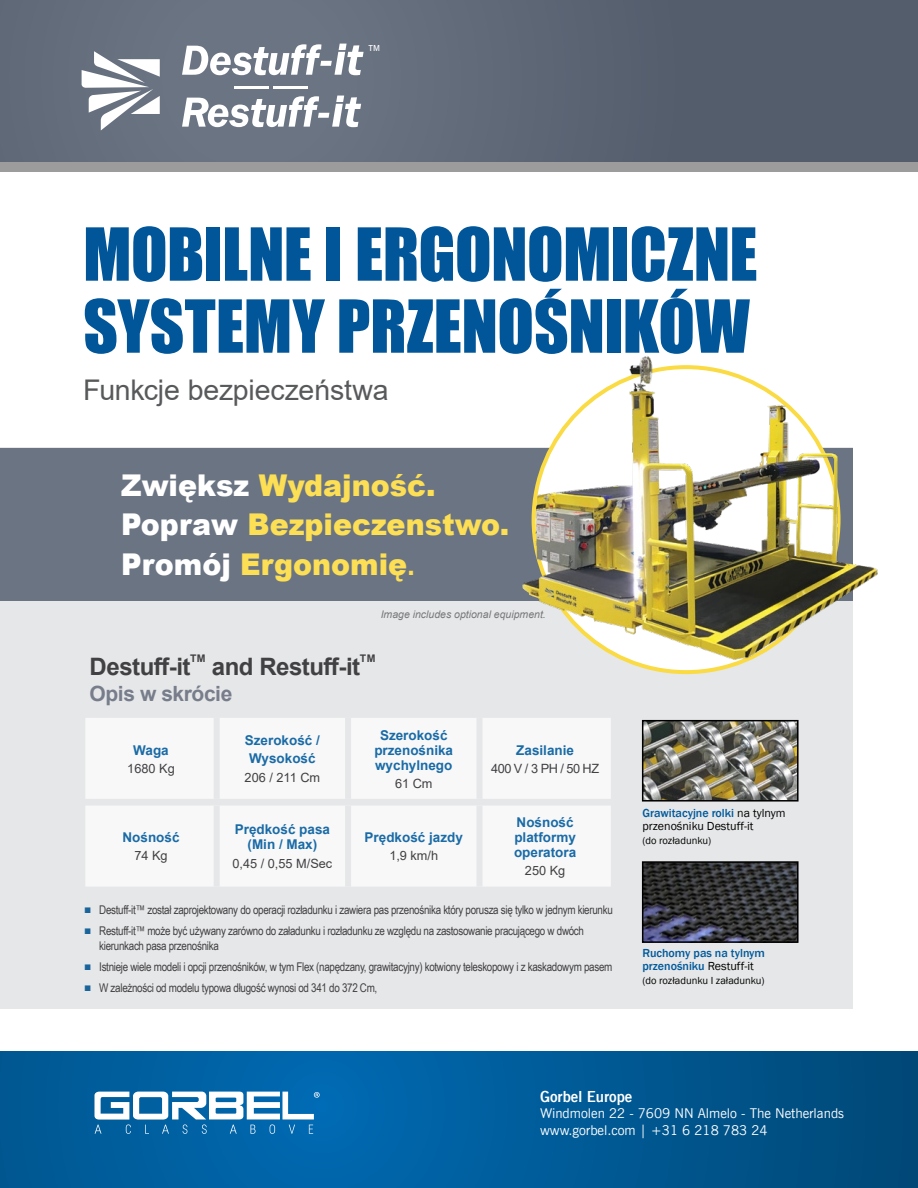
<style>
.page{position:relative;width:918px;height:1188px;background:#fff}
.page>*{position:absolute;margin:0;border:0;box-sizing:border-box;transform-origin:0 0}
.t1{font:67.5px/72px "Impact";letter-spacing:-.01em;color:#005699}
.t2{font:900 30px/39.8px "Arial";color:#fcdf54;scale:.95 1}
.t3{font:28.5px "Arial";letter-spacing:-.01em;color:#58595b}
.t4{font:700 24px "Arial";letter-spacing:-.02em;color:#414042}
.t5{font:700 21px "Arial";letter-spacing:-.02em;color:#777d8b}
.t6{font:700 15px "News Gothic BTW01";color:#fff}
.t7{font:700 13.5px/15px "Arial";color:#1a6ba6;text-align:center}
.t8{font:13.5px/16.5px "News Gothic BTW01";color:#fff}
.t9{font:12.75px "Arial";color:#414042}
.t10{font:12px/15px "Arial Narrow";letter-spacing:-.025em;color:#414042}
.t11{font:12px/13.5px "Franklin Gothic";color:#000}
.t12{font:500 12px/13.5px "Franklin Gothic";color:#005a9c}
.t13{font:10.5px "Franklin Gothic";color:#000}
.t14{font:italic 10.5px "Arial";color:#77787b}
.t15{font:700 10.5px "Arial";color:#414042}
.t16{font:600 8.25px "News Gothic BTW01";color:#fff}
.s1{color:#fff}
.s2{font-weight:700}
.s3{font-family:"Arial";color:#1a649c}
.s4{font-weight:500;color:#005a9c}
.s5{font-weight:400;color:#000}
</style>
<div class="page">
<div style="left:0;top:47px;width:918px;height:125px;background:#9c9c9d"></div>
<div style="left:0;top:0;width:918px;height:162px;background:linear-gradient(to right,#6d7685,#515b6a)"></div>
<svg style="left:0;top:1052px;width:918px;height:136px;background:#005a96"></svg>
<svg style="left:94px;top:1092px;width:226px;height:42px"></svg>
<svg style="left:182px;top:44px;width:182px;height:31px;background:#acb1b9"></svg>
<svg style="left:182px;top:96px;width:179px;height:31px;background:#adb2ba"></svg>
<svg style="left:82px;top:51px;width:78px;height:79px;background:#a2a8b1"></svg>
<hr style="left:234px;top:86px;width:34px;height:2px;background:#fff">
<hr style="left:273px;top:86px;width:35px;height:2px;background:#fff">
<div style="left:0;top:447px;width:852px;height:562px;background:#e6e7e8"></div>
<div style="left:0;top:448px;width:852px;height:152px;background:#6b7483"></div>
<img style="left:500px;top:356px;width:378px;height:307px">
<img style="left:645px;top:723px;width:151px;height:76px">
<div style="left:642px;top:720px;width:157px;height:82px;border:2px solid #000"></div>
<img style="left:645px;top:864px;width:151px;height:76px">
<div style="left:642px;top:861px;width:157px;height:82px;border:2px solid #000"></div>
<div style="left:85px;top:718px;width:526px;height:81px;background:#f8f8f9"></div>
<div style="left:85px;top:806px;width:526px;height:80px;background:#f8f8f9"></div>
<div style="left:214px;top:806px;width:6px;height:81px;background:#e6e7e8"></div>
<div style="left:345px;top:806px;width:6px;height:81px;background:#e6e7e8"></div>
<div style="left:476px;top:806px;width:6px;height:81px;background:#e6e7e8"></div>
<div style="left:214px;top:718px;width:6px;height:81px;background:#e6e7e8"></div>
<div style="left:345px;top:718px;width:6px;height:81px;background:#e6e7e8"></div>
<div style="left:476px;top:718px;width:6px;height:81px;background:#e6e7e8"></div>
<p class="t16" style="left:369px;top:44px;width:13px">TM</p>
<h1 class="t1" style="left:83px;top:216px;width:676px">MOBILNE I ERGONOMICZNE<br>SYSTEMY PRZENOŚNIKÓW</h1>
<h3 class="t3" style="left:83px;top:371px;width:307px">Funkcje bezpieczeństwa</h3>
<h2 class="t2" style="left:121px;top:464px;width:410px"><span class="s1">Zwiększ</span> Wydajność.<br><span class="s1">Popraw</span> Bezpieczenstwo.<br><span class="s1">Promój</span> Ergonomię<span class="s2">.</span></h2>
<p class="t14" style="left:381px;top:607px;width:167px">Image includes optional equipment.</p>
<h3 class="t4" style="left:90px;top:650px;width:102px">Destuff-it</h3>
<p class="t15" style="left:190px;top:650px;width:17px">TM</p>
<h3 class="t4" style="left:212px;top:650px;width:150px">and Restuff-it</h3>
<p class="t15" style="left:360px;top:650px;width:17px">TM</p>
<h3 class="t5" style="left:90px;top:678px;width:144px">Opis w skrócie</h3>
<p class="t7" style="left:133px;top:743px;width:37px">Waga</p>
<p class="t9" style="left:127px;top:760px;width:49px">1680 Kg</p>
<p class="t7" style="left:245px;top:732px;width:77px;line-height:18px">Szerokość /<br>Wysokość</p>
<p class="t9" style="left:245px;top:769px;width:77px">206 / 211 Cm</p>
<p class="t7" style="left:374px;top:727px;width:80px">Szerokość przenośnika wychylnego</p>
<p class="t9" style="left:395px;top:774px;width:39px">61 Cm</p>
<p class="t7" style="left:516px;top:743px;width:59px">Zasilanie</p>
<p class="t9" style="left:491px;top:760px;width:109px">400 V / 3 PH / 50 HZ</p>
<p class="t7" style="left:514px;top:815px;width:64px;text-align:left">Nośność platformy operatora</p>
<p class="t9" style="left:525px;top:862px;width:42px">250 Kg</p>
<p class="t10" style="left:84px;top:902px;width:530px"><span class="s3">■</span> Destuff-it™ został zaprojektowany do operacji rozładunku i zawiera pas przenośnika który porusza się tylko w jednym kierunku</p>
<p class="t10" style="left:99px;top:923px;width:486px;text-indent:-15px"><span class="s3">■</span> Restuff-it™ może być używany zarówno do załadunku i rozładunku ze względu na zastosowanie pracującego w dwóch kierunkach pasa przenośnika</p>
<p class="t10" style="left:84px;top:959px;width:530px"><span class="s3">■</span> Istnieje wiele modeli i opcji przenośników, w tym Flex (napędzany, grawitacyjny) kotwiony teleskopowy i z kaskadowym pasem</p>
<p class="t10" style="left:84px;top:980px;width:295px"><span class="s3">■</span> W zależności od modelu typowa długość wynosi od 341 do 372 Cm,</p>
<p class="t7" style="left:235px;top:822px;width:97px">Prędkość pasa (Min / Max)</p>
<p class="t9" style="left:232px;top:855px;width:101px">0,45 / 0,55 M/Sec</p>
<p class="t7" style="left:123px;top:830px;width:59px">Nośność</p>
<p class="t9" style="left:134px;top:847px;width:35px">74 Kg</p>
<p class="t7" style="left:365px;top:830px;width:100px">Prędkość jazdy</p>
<p class="t9" style="left:389px;top:847px;width:50px">1,9 km/h</p>
<p class="t11" style="left:642px;top:806px;width:145px"><span class="s4">Grawitacyjne rolki</span> na tylnym przenośniku Destuff-it</p>
<p class="t13" style="left:642px;top:834px;width:70px">(do rozładunku)</p>
<p class="t12" style="left:642px;top:946px;width:124px">Ruchomy pas na tylnym przenośniku <span class="s5">Restuff-it</span></p>
<p class="t13" style="left:642px;top:974px;width:124px">(do rozładunku I załadunku)</p>
<p class="t6" style="left:540px;top:1087px;width:94px">Gorbel Europe</p>
<p class="t8" style="left:540px;top:1105px;width:306px">Windmolen 22 - 7609 NN Almelo - The Netherlands www.gorbel.com | +31 6 218 783 24</p>
</div>
